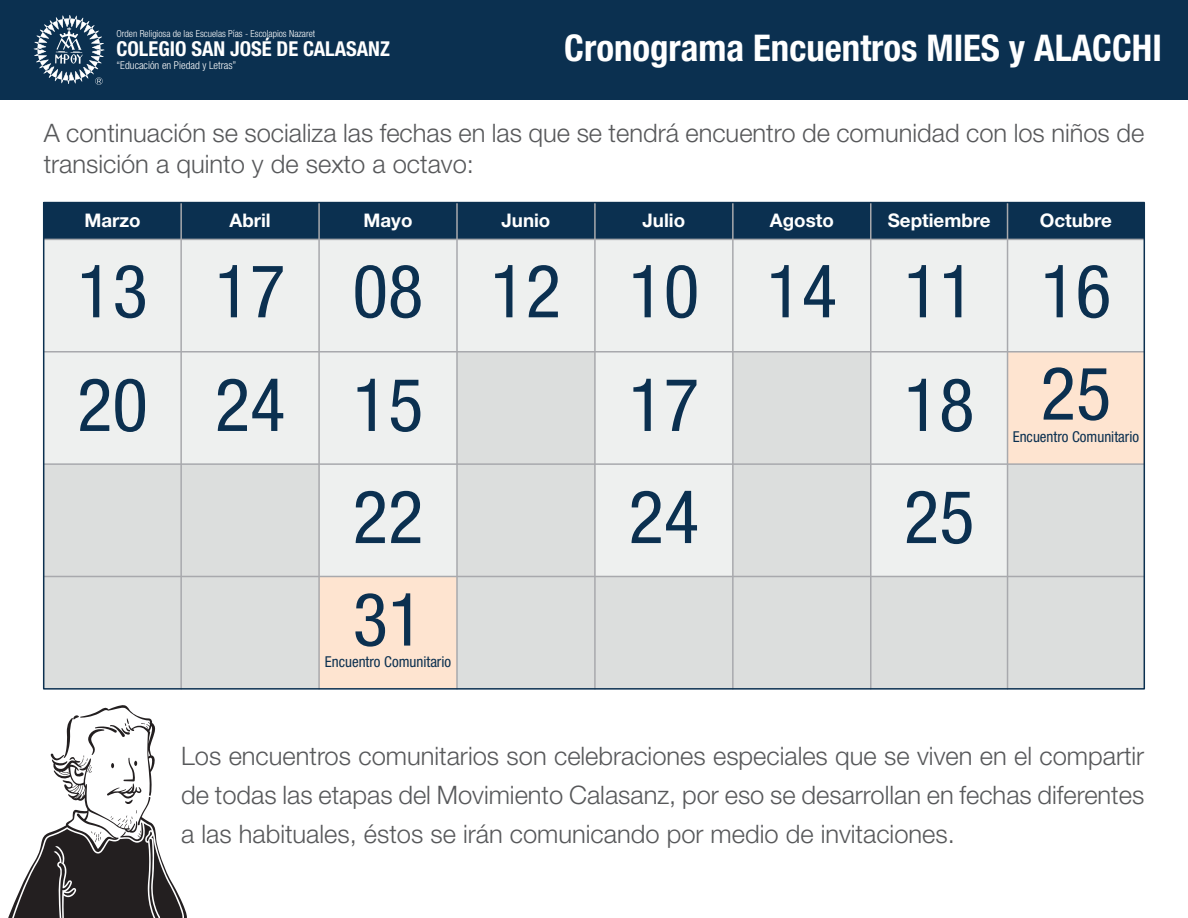
<style>
.page{position:relative;width:1188px;height:918px;background:#fff}
.page>*{position:absolute;margin:0;border:0;box-sizing:border-box;transform-origin:0 0}
.t1{font:condensed 73.8px/113.7px "Helvetica Neue LT Std";color:#0b3050}
.t2{font:700 condensed 36.9px "Helvetica Neue LT Std";color:#fff}
.t3{font:300 25.5px/39px "Helvetica Neue LT Std";color:#57585a;text-align:justify}
.t4{font:700 condensed 20.55px "Helvetica Neue LT Std";color:#fff}
.t5{font:700 18.75px "Helvetica Neue LT Std";color:#fff}
.t6{font:condensed 15px "Helvetica Neue LT Std";color:#0b3050}
.t7{font:300 condensed 10.8px "Helvetica Neue LT Std";color:#fff}
.t8{font:300 condensed 9.75px "Helvetica Neue LT Std";color:#fff}
</style>
<div class="page">
<div style="left:457px;top:576px;width:138px;height:113px;background:#dcdedd"></div>
<div style="left:319px;top:576px;width:138px;height:113px;background:#fee4d0"></div>
<div style="left:181px;top:464px;width:138px;height:112px;background:#dcdedd"></div>
<div style="left:733px;top:203px;width:138px;height:36px;background:#0b3050"></div>
<div style="left:733px;top:239px;width:138px;height:113px;background:#eef0ef"></div>
<div style="left:733px;top:352px;width:138px;height:112px;background:#dcdedd"></div>
<div style="left:181px;top:352px;width:138px;height:112px;background:#eef0ef"></div>
<div style="left:595px;top:576px;width:138px;height:113px;background:#dcdedd"></div>
<div style="left:733px;top:464px;width:138px;height:112px;background:#dcdedd"></div>
<div style="left:733px;top:576px;width:138px;height:113px;background:#dcdedd"></div>
<div style="left:181px;top:576px;width:138px;height:113px;background:#dcdedd"></div>
<div style="left:457px;top:464px;width:138px;height:112px;background:#dcdedd"></div>
<div style="left:595px;top:464px;width:138px;height:112px;background:#eef0ef"></div>
<div style="left:319px;top:464px;width:138px;height:112px;background:#eef0ef"></div>
<div style="left:319px;top:352px;width:138px;height:112px;background:#eef0ef"></div>
<div style="left:457px;top:352px;width:138px;height:112px;background:#dcdedd"></div>
<div style="left:319px;top:239px;width:138px;height:113px;background:#eef0ef"></div>
<div style="left:595px;top:352px;width:138px;height:112px;background:#eef0ef"></div>
<div style="left:181px;top:239px;width:138px;height:113px;background:#eef0ef"></div>
<div style="left:457px;top:239px;width:138px;height:113px;background:#eef0ef"></div>
<div style="left:595px;top:239px;width:138px;height:113px;background:#eef0ef"></div>
<div style="left:44px;top:239px;width:137px;height:113px;background:#eef0ef"></div>
<div style="left:595px;top:203px;width:138px;height:36px;background:#0b3050"></div>
<div style="left:871px;top:576px;width:137px;height:113px;background:#dcdedd"></div>
<div style="left:871px;top:239px;width:137px;height:113px;background:#eef0ef"></div>
<div style="left:1008px;top:239px;width:136px;height:113px;background:#eef0ef"></div>
<div style="left:1008px;top:352px;width:136px;height:112px;background:#fee4d0"></div>
<div style="left:1008px;top:464px;width:136px;height:112px;background:#dcdedd"></div>
<div style="left:1008px;top:576px;width:136px;height:113px;background:#dcdedd"></div>
<div style="left:871px;top:203px;width:137px;height:36px;background:#0b3050"></div>
<div style="left:1008px;top:203px;width:136px;height:36px;background:#0b3050"></div>
<div style="left:871px;top:464px;width:137px;height:112px;background:#eef0ef"></div>
<div style="left:871px;top:352px;width:137px;height:112px;background:#eef0ef"></div>
<div style="left:44px;top:203px;width:137px;height:36px;background:#0b3050"></div>
<div style="left:181px;top:203px;width:138px;height:36px;background:#0b3050"></div>
<div style="left:457px;top:203px;width:138px;height:36px;background:#0b3050"></div>
<div style="left:319px;top:203px;width:138px;height:36px;background:#0b3050"></div>
<div style="left:44px;top:352px;width:137px;height:112px;background:#eef0ef"></div>
<div style="left:44px;top:576px;width:137px;height:113px;background:#dcdedd"></div>
<div style="left:44px;top:464px;width:137px;height:112px;background:#dcdedd"></div>
<hr style="left:180px;top:203px;width:2px;height:486px;background:#a8a9ad">
<hr style="left:44px;top:351px;width:1100px;height:2px;background:#a8a9ad">
<hr style="left:44px;top:239px;width:1100px;height:1px;background:#a8a9ad">
<hr style="left:44px;top:463px;width:1100px;height:2px;background:#a8a9ad">
<hr style="left:44px;top:576px;width:1100px;height:1px;background:#a8a9ad">
<hr style="left:318px;top:203px;width:2px;height:486px;background:#a8a9ad">
<hr style="left:456px;top:203px;width:2px;height:486px;background:#a8a9ad">
<hr style="left:594px;top:203px;width:2px;height:486px;background:#a8a9ad">
<hr style="left:732px;top:203px;width:2px;height:486px;background:#a8a9ad">
<hr style="left:870px;top:203px;width:2px;height:486px;background:#a8a9ad">
<hr style="left:1007px;top:203px;width:1px;height:486px;background:#a8a9ad">
<svg style="left:42px;top:561px;width:99px;height:103px"></svg>
<svg style="left:8px;top:664px;width:185px;height:254px"></svg>
<div style="left:0;top:0;width:1188px;height:100px;background:#0b3050"></div>
<svg style="left:34px;top:15px;width:70px;height:70px"></svg>
<p class="t8" style="left:117px;top:28px;width:200px">Orden Religiosa de las Escuelas Pías - Escolapios Nazaret</p>
<p class="t4" style="left:117px;top:36px;width:275px">COLEGIO SAN JOSÉ DE CALASANZ</p>
<p class="t7" style="left:117px;top:59px;width:121px">“Educación en Piedad y Letras”</p>
<h2 class="t2" style="left:564px;top:26px;width:599px">Cronograma Encuentros MIES y ALACCHI</h2>
<p class="t3" style="left:44px;top:116px;width:1102px;line-height:31.5px">A continuación se socializa las fechas en las que se tendrá encuentro de comunidad con los niños de transición a quinto y de sexto a octavo:</p>
<p class="t5" style="left:84px;top:208px;width:58px">Marzo</p>
<p class="t5" style="left:230px;top:208px;width:43px">Abril</p>
<p class="t5" style="left:364px;top:208px;width:50px">Mayo</p>
<p class="t5" style="left:501px;top:208px;width:50px">Junio</p>
<p class="t5" style="left:643px;top:208px;width:44px">Julio</p>
<p class="t5" style="left:770px;top:208px;width:65px">Agosto</p>
<p class="t5" style="left:888px;top:208px;width:104px">Septiembre</p>
<p class="t5" style="left:1040px;top:208px;width:74px">Octubre</p>
<h1 class="t1" style="left:77px;top:234px;width:72px">13<br>20</h1>
<h1 class="t1" style="left:215px;top:234px;width:210px">17 08</h1>
<h1 class="t1" style="left:766px;top:234px;width:210px">14 11</h1>
<h1 class="t1" style="left:490px;top:234px;width:72px">12</h1>
<h1 class="t1" style="left:628px;top:234px;width:72px">10</h1>
<h1 class="t1" style="left:1041px;top:234px;width:72px">16</h1>
<h1 class="t1" style="left:1040px;top:336px;width:72px">25</h1>
<p class="t6" style="left:1013px;top:428px;width:128px">Encuentro Comunitario</p>
<h1 class="t1" style="left:215px;top:348px;width:72px">24</h1>
<h1 class="t1" style="left:353px;top:348px;width:72px">15</h1>
<h1 class="t1" style="left:628px;top:348px;width:72px">17</h1>
<h1 class="t1" style="left:904px;top:348px;width:72px">18</h1>
<h1 class="t1" style="left:353px;top:460px;width:72px">22</h1>
<h1 class="t1" style="left:904px;top:460px;width:72px">25</h1>
<h1 class="t1" style="left:628px;top:460px;width:72px">24</h1>
<h1 class="t1" style="left:353px;top:562px;width:72px">31</h1>
<p class="t6" style="left:325px;top:653px;width:128px">Encuentro Comunitario</p>
<p class="t3" style="left:181px;top:736px;width:965px">Los encuentros comunitarios son celebraciones especiales que se viven en el compartir de todas las etapas del Movimiento Calasanz, por eso se desarrollan en fechas diferentes a las habituales, éstos se irán comunicando por medio de invitaciones.</p>
</div>
